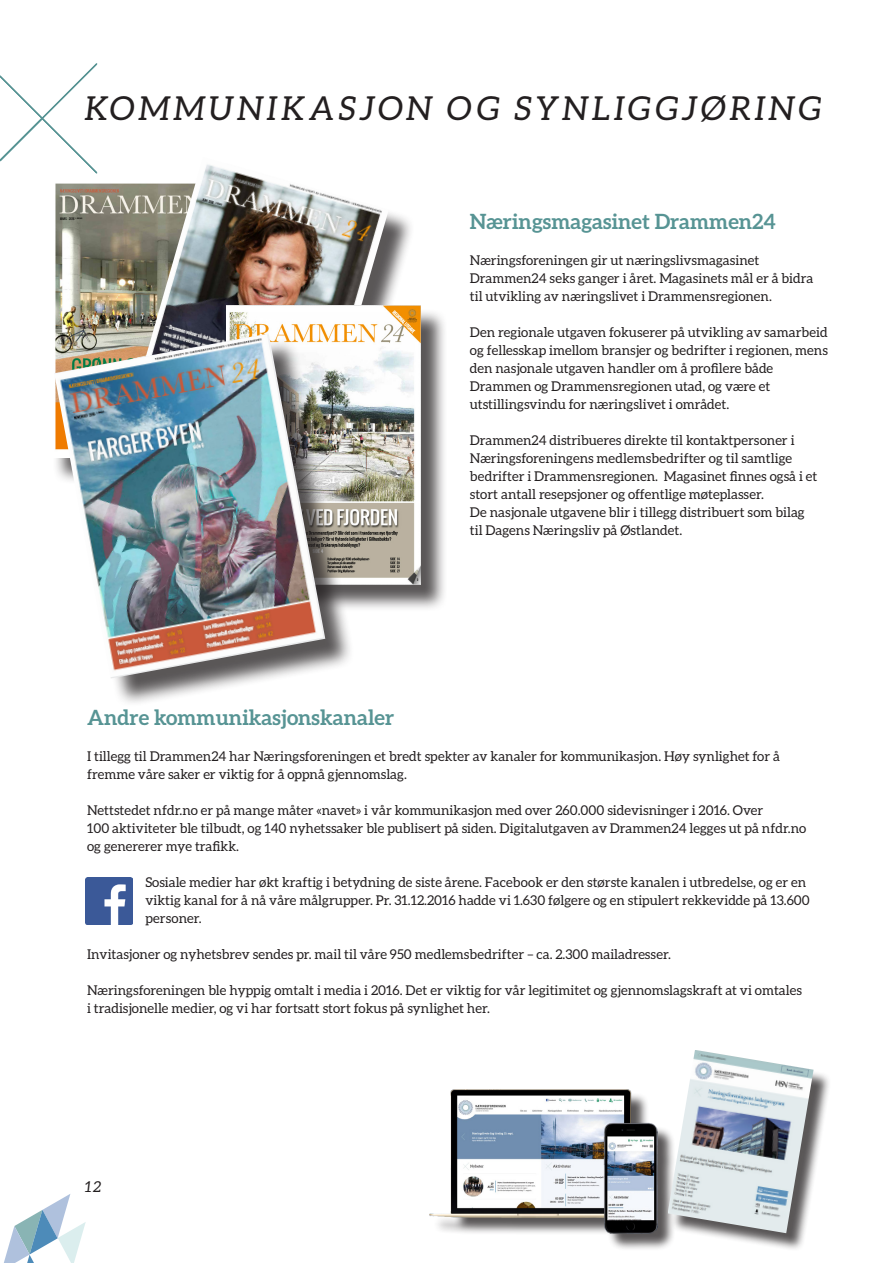
<style>
.page{position:relative;width:893px;height:1263px;background:#fff}
.page>*{position:absolute;margin:0;border:0;box-sizing:border-box;transform-origin:0 0}
.Overskrift{font:italic 33px "Aleo";letter-spacing:.125em;color:#231f20}
.Ingress{font:700 21px "Aleo";color:#579494}
.t1{font:italic 15px "Aleo";color:#231f20}
.Ingress-2{font:13.5px/18px "Aleo";color:#231f20}
</style>
<div class="page">
<svg style="left:4px;top:1194px;width:82px;height:69px"></svg>
<svg style="left:0;top:64px;width:98px;height:110px"></svg>
<img style="left:55px;top:183px;width:73px;height:150px">
<div style="left:132px;top:161px;width:283px;height:338px;background:#231f20;opacity:.75"></div>
<img style="left:128px;top:161px;width:261px;height:172px">
<div style="left:229px;top:309px;width:219px;height:303px;background:#231f20;opacity:.75"></div>
<img style="left:226px;top:306px;width:194px;height:279px">
<div style="left:59px;top:338px;width:296px;height:370px;background:#231f20;opacity:.75"></div>
<img style="left:55px;top:333px;width:270px;height:345px">
<img style="left:85px;top:877px;width:48px;height:48px">
<div style="left:433px;top:1092px;width:243px;height:159px;background:#231f20;opacity:.75"></div>
<img style="left:429px;top:1090px;width:229px;height:143px">
<div style="left:670px;top:1052px;width:161px;height:199px;background:#231f20;opacity:.75"></div>
<img style="left:668px;top:1050px;width:146px;height:183px">
<p class="Overskrift" style="left:85px;top:90px;width:738px">KOMMUNIKASJON OG SYNLIGGJØRING</p>
<p class="Ingress" style="left:470px;top:209px;width:307px">Næringsmagasinet Drammen24</p>
<p class="Ingress-2" style="left:470px;top:251px;width:345px">Næringsforeningen gir ut næringslivsmagasinet<br>Drammen24 seks ganger i året. Magasinets mål er å bidra til utvikling av næringslivet i Drammensregionen.</p>
<p class="Ingress-2" style="left:470px;top:323px;width:359px">Den regionale utgaven fokuserer på utvikling av samarbeid og fellesskap imellom bransjer og bedrifter i regionen, mens den nasjonale utgaven handler om å profilere både Drammen og Drammensregionen utad, og være et utstillingsvindu for næringslivet i området.</p>
<p class="Ingress-2" style="left:470px;top:431px;width:349px">Drammen24 distribueres direkte til kontaktpersoner i Næringsforeningens medlemsbedrifter og til samtlige bedrifter i Drammensregionen. Magasinet finnes også i et stort antall resepsjoner og offentlige møteplasser.<br>De nasjonale utgavene blir i tillegg distribuert som bilag til Dagens Næringsliv på Østlandet.</p>
<p class="Ingress" style="left:87px;top:705px;width:309px">Andre kommunikasjonskanaler</p>
<p class="Ingress-2" style="left:87px;top:747px;width:694px">I tillegg til Drammen24 har Næringsforeningen et bredt spekter av kanaler for kommunikasjon. Høy synlighet for å fremme våre saker er viktig for å oppnå gjennomslag.</p>
<p class="Ingress-2" style="left:87px;top:801px;width:721px">Nettstedet nfdr.no er på mange måter «navet» i vår kommunikasjon med over 260.000 sidevisninger i 2016. Over<br>100 aktiviteter ble tilbudt, og 140 nyhetssaker ble publisert på siden. Digitalutgaven av Drammen24 legges ut på nfdr.no og genererer mye trafikk.</p>
<p class="Ingress-2" style="left:145px;top:873px;width:666px">Sosiale medier har økt kraftig i betydning de siste årene. Facebook er den største kanalen i utbredelse, og er en viktig kanal for å nå våre målgrupper. Pr. 31.12.2016 hadde vi 1.630 følgere og en stipulert rekkevidde på 13.600 personer.</p>
<p class="Ingress-2" style="left:87px;top:945px;width:585px">Invitasjoner og nyhetsbrev sendes pr. mail til våre 950 medlemsbedrifter – ca. 2.300 mailadresser.</p>
<p class="Ingress-2" style="left:87px;top:981px;width:716px">Næringsforeningen ble hyppig omtalt i media i 2016. Det er viktig for vår legitimitet og gjennomslagskraft at vi omtales i tradisjonelle medier, og vi har fortsatt stort fokus på synlighet her.</p>
<p class="t1" style="left:85px;top:1178px;width:18px">12</p>
</div>
